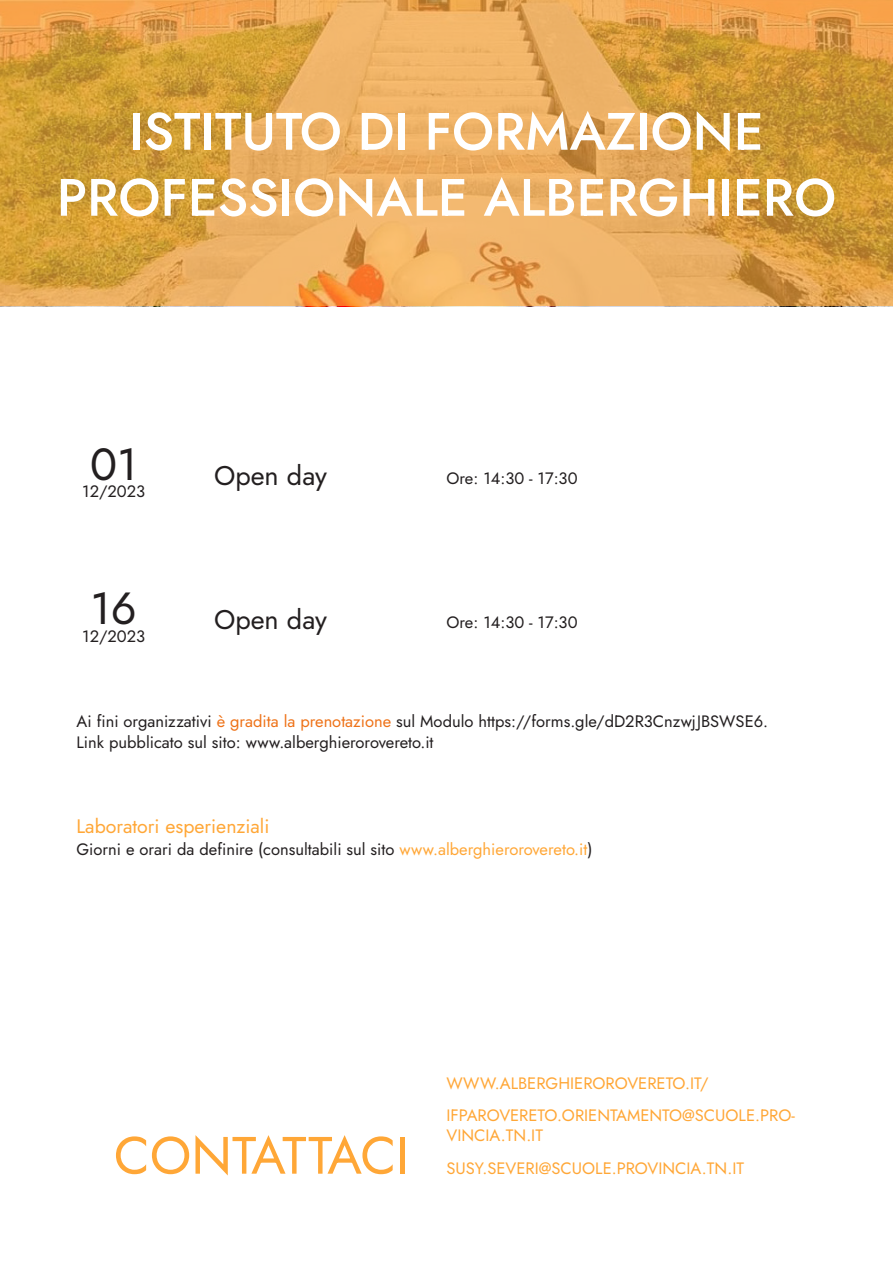
<style>
.page{position:relative;width:893px;height:1263px;background:#fff}
.page>*{position:absolute;margin:0;border:0;box-sizing:border-box;transform-origin:0 0}
.TITOLO__NOME_SCUOLA{font:500 52.5px "Jost";color:#fff}
.TITOLO__CONTATTACI{font:52.5px "Jost";color:#ffa737}
.DATA_1{font:45px "Jost";color:#231f20}
.TITOLO__SCUOLA_APERT{font:27px "Jost";color:#231f20}
.SOTTOTITOLO__ALTRI_L{font:19.5px "Jost";color:#ffa737}
.DATA_2{font:16.5px "Jost";color:#231f20}
.CONTATTI{font:16.5px/19.8px "Jost";color:#ffa737}
.s1{color:#ee7218}
.s2{color:#ffa737}
</style>
<div class="page">
<svg style="left:0;top:0;width:893px;height:306px;background:#e0a54e"></svg>
<p class="TITOLO__NOME_SCUOLA" style="left:129px;top:96px;width:636px">ISTITUTO DI FORMAZIONE</p>
<p class="TITOLO__NOME_SCUOLA" style="left:57px;top:162px;width:781px">PROFESSIONALE ALBERGHIERO</p>
<p class="DATA_1" style="left:90px;top:433px;width:49px">01</p>
<p class="DATA_2" style="left:82px;top:480px;width:64px">12/2023</p>
<p class="DATA_1" style="left:91px;top:577px;width:48px">16</p>
<p class="DATA_2" style="left:82px;top:624px;width:64px">12/2023</p>
<p class="TITOLO__SCUOLA_APERT" style="left:214px;top:457px;width:115px">Open day</p>
<p class="DATA_2" style="left:446px;top:467px;width:133px">Ore: 14:30 - 17:30</p>
<p class="TITOLO__SCUOLA_APERT" style="left:214px;top:601px;width:115px">Open day</p>
<p class="DATA_2" style="left:446px;top:611px;width:133px">Ore: 14:30 - 17:30</p>
<p class="DATA_2" style="left:77px;top:710px;width:693px">Ai fini organizzativi <span class="s1">è gradita la prenotazione</span> sul Modulo https://forms.gle/dD2R3CnzwjJBSWSE6.</p>
<p class="DATA_2" style="left:77px;top:731px;width:359px">Link pubblicato sul sito: www.alberghierorovereto.it</p>
<p class="SOTTOTITOLO__ALTRI_L" style="left:77px;top:813px;width:194px">Laboratori esperienziali</p>
<p class="DATA_2" style="left:77px;top:838px;width:517px">Giorni e orari da definire (consultabili sul sito <span class="s2">www.alberghierorovereto.it</span>)</p>
<p class="TITOLO__CONTATTACI" style="left:114px;top:1119px;width:297px">CONTATTACI</p>
<p class="CONTATTI" style="left:446px;top:1073px;width:264px">WWW.ALBERGHIEROROVERETO.IT/</p>
<p class="CONTATTI" style="left:446px;top:1106px;width:350px">IFPAROVERETO.ORIENTAMENTO@SCUOLE.PRO-<br>VINCIA.TN.IT</p>
<p class="CONTATTI" style="left:446px;top:1158px;width:299px">SUSY.SEVERI@SCUOLE.PROVINCIA.TN.IT</p>
</div>
